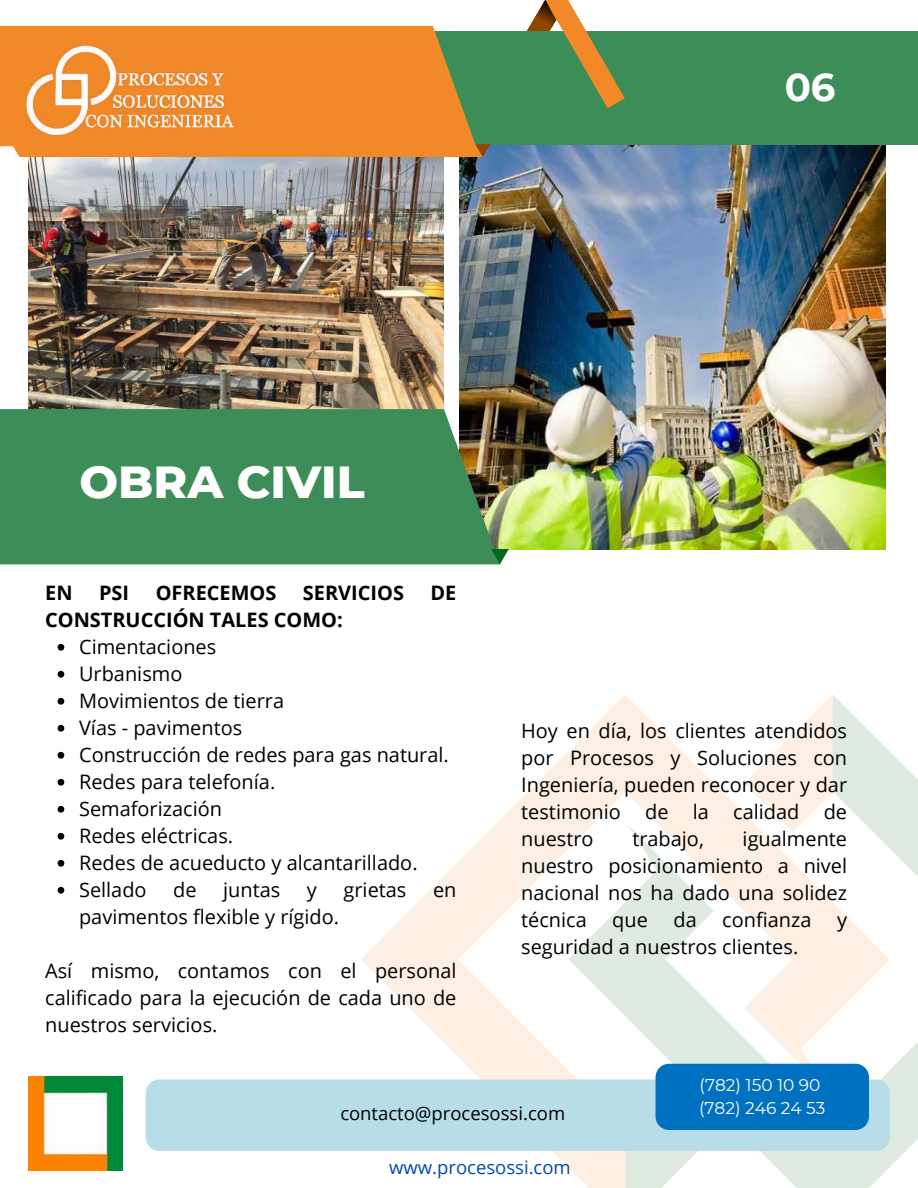
<style>
.page{position:relative;width:918px;height:1188px;background:#fff}
.page>*{position:absolute;margin:0;border:0;box-sizing:border-box;transform-origin:0 0}
.t1{font:800 45.75px "Montserrat";color:#fff}
.t2{font:700 38.7px "Montserrat";color:#fff}
.t3{font:19.95px/27px "Open Sans";color:#000;text-align:justify}
.t4{font:700 19.95px "Open Sans";color:#000}
.t5{font:18.45px "Open Sans";color:#000}
.t6{font:18.45px "Open Sans";color:#004aad}
.t7{font:16.95px/23.7px "Montserrat";color:#fff}
</style>
<div class="page">
<img style="left:28px;top:157px;width:415px;height:252px">
<img style="left:459px;top:144px;width:426px;height:405px">
<div style="left:411px;top:31px;width:507px;height:113px;background:#3d8d59"></div>
<svg style="left:290px;top:0;width:335px;height:157px"></svg>
<svg style="left:0;top:26px;width:476px;height:120px;background:#de8a30"></svg>
<svg style="left:361px;top:752px;width:207px;height:415px"></svg>
<svg style="left:568px;top:695px;width:350px;height:493px"></svg>
<div style="left:0;top:409px;width:497px;height:140px;background:#3d8d59"></div>
<img style="left:28px;top:1076px;width:95px;height:95px">
<div style="left:146px;top:1079px;width:743px;height:72px;background:#b7dee8;border-radius:14px"></div>
<div style="left:656px;top:1064px;width:213px;height:66px;background:#0070c0;border-radius:14px"></div>
<img style="left:2px;top:26px;width:288px;height:156px">
<div style="left:0;top:549px;width:509px;height:15px;background:#3d8d59"></div>
<svg style="left:58px;top:644px;width:6px;height:7px"></svg>
<svg style="left:58px;top:671px;width:6px;height:7px"></svg>
<svg style="left:58px;top:698px;width:6px;height:7px"></svg>
<svg style="left:58px;top:725px;width:6px;height:7px"></svg>
<svg style="left:58px;top:752px;width:6px;height:7px"></svg>
<svg style="left:58px;top:779px;width:6px;height:7px"></svg>
<svg style="left:58px;top:806px;width:6px;height:7px"></svg>
<svg style="left:58px;top:833px;width:6px;height:7px"></svg>
<svg style="left:58px;top:860px;width:6px;height:7px"></svg>
<svg style="left:58px;top:887px;width:6px;height:7px"></svg>
<h2 class="t2" style="left:785px;top:63px;width:52px">06</h2>
<h1 class="t1" style="left:80px;top:454px;width:287px">OBRA CIVIL</h1>
<p class="t4" style="left:45px;top:579px;width:29px">EN</p>
<p class="t4" style="left:99px;top:579px;width:32px">PSI</p>
<p class="t4" style="left:156px;top:579px;width:122px">OFRECEMOS</p>
<p class="t4" style="left:303px;top:579px;width:102px">SERVICIOS</p>
<p class="t4" style="left:431px;top:579px;width:27px">DE</p>
<p class="t4" style="left:45px;top:606px;width:299px">CONSTRUCCIÓN TALES COMO:</p>
<p class="t3" style="left:79px;top:633px;width:371px;text-align:left">Cimentaciones<br>Urbanismo<br>Movimientos de tierra<br>Vías - pavimentos<br>Construcción de redes para gas natural.<br>Redes para telefonía.<br>Semaforización<br>Redes eléctricas.<br>Redes de acueducto y alcantarillado.<br>Sellado</p>
<p class="t3" style="left:173px;top:876px;width:25px">de</p>
<p class="t3" style="left:223px;top:876px;width:59px">juntas</p>
<p class="t3" style="left:307px;top:876px;width:12px">y</p>
<p class="t3" style="left:344px;top:876px;width:64px">grietas</p>
<p class="t3" style="left:433px;top:876px;width:25px">en</p>
<p class="t3" style="left:79px;top:903px;width:262px">pavimentos flexible y rígido.</p>
<p class="t3" style="left:45px;top:957px;width:413px">Así mismo, contamos con el personal calificado para la ejecución de cada uno de nuestros servicios.</p>
<p class="t3" style="left:521px;top:717px;width:327px">Hoy en día, los clientes atendidos por Procesos y Soluciones con Ingeniería, pueden reconocer y dar testimonio de la calidad de nuestro</p>
<p class="t3" style="left:521px;top:825px;width:327px;text-indent:221px">igualmente nuestro posicionamiento a nivel nacional nos ha dado una solidez técnica</p>
<p class="t3" style="left:632px;top:825px;width:73px">trabajo,</p>
<p class="t3" style="left:612px;top:906px;width:37px">que</p>
<p class="t3" style="left:673px;top:906px;width:25px">da</p>
<p class="t3" style="left:722px;top:906px;width:91px">confianza</p>
<p class="t3" style="left:837px;top:906px;width:12px">y</p>
<p class="t3" style="left:521px;top:933px;width:279px">seguridad a nuestros clientes.</p>
<p class="t5" style="left:340px;top:1100px;width:226px">contacto@procesossi.com</p>
<p class="t6" style="left:389px;top:1154px;width:183px">www.procesossi.com</p>
<p class="t7" style="left:699px;top:1073px;width:128px">(782) 150 10 90 (782) 246 24 53</p>
</div>
